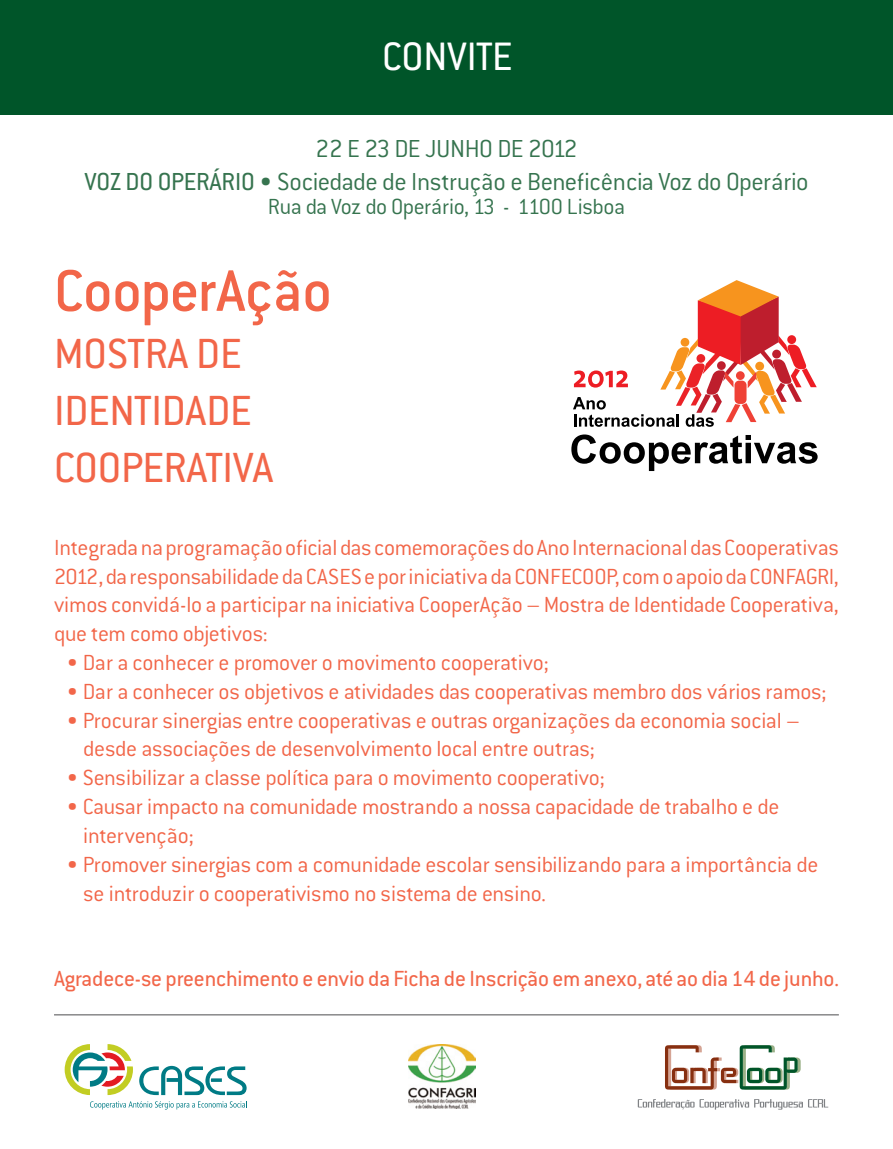
<style>
.page{position:relative;width:893px;height:1149px;background:#fff}
.page>*{position:absolute;margin:0;border:0;box-sizing:border-box;transform-origin:0 0}
.t1{font:500 64.2px "Conduit ITC Std";letter-spacing:-.005em;color:#f26649}
.t2{font:46.2px/57px "Conduit ITC Std";letter-spacing:-.005em;color:#f26649}
.t3{font:43.5px "Conduit ITC Std";letter-spacing:-.005em;color:#fff}
.t4{font:300 27px/32.4px "Conduit ITC Std";letter-spacing:-.02em;color:#36744f;text-align:center}
.t5{font:300 24px/28.8px "Conduit ITC Std";letter-spacing:-.015em;color:#f26649}
.t6{font:24px "Conduit ITC Std";letter-spacing:-.005em;color:#f26649}
.t7{font:300 24px "Conduit ITC Std";letter-spacing:-.02em;color:#36744f}
.s1{font-weight:400}
</style>
<div class="page">
<div style="left:0;top:0;width:893px;height:114px;background:#005529"></div>
<hr style="left:54px;top:1014px;width:785px;height:1px;background:#4d4d4f">
<svg style="left:573px;top:280px;width:244px;height:146px"></svg>
<svg style="left:571px;top:434px;width:247px;height:37px"></svg>
<svg style="left:90px;top:1101px;width:157px;height:8px"></svg>
<svg style="left:65px;top:1044px;width:68px;height:50px"></svg>
<svg style="left:139px;top:1065px;width:108px;height:29px"></svg>
<svg style="left:638px;top:1099px;width:190px;height:10px"></svg>
<svg style="left:665px;top:1045px;width:136px;height:44px"></svg>
<img style="left:409px;top:1044px;width:66px;height:64px">
<h3 class="t3" style="left:382px;top:31px;width:132px">CONVITE</h3>
<p class="t4" style="left:84px;top:132px;width:726px">22 e 23 de junho de 2012<br><span class="s1">VOZ DO OPERÁRIO</span> • Sociedade de Instrução e Beneficência Voz do Operário</p>
<p class="t7" style="left:268px;top:192px;width:359px">Rua da Voz do Operário, 13 - 1100 Lisboa</p>
<h1 class="t1" style="left:54px;top:252px;width:279px">CooperAção</h1>
<h2 class="t2" style="left:54px;top:323px;width:164px">Mostra de<br>Identidade<br>Coopera</h2>
<h2 class="t2" style="left:206px;top:437px;width:34px">tiva</h2>
<p class="t5" style="left:54px;top:532px;width:786px;text-align:justify">Integrada na programação oficial das comemorações do Ano Internacional das Cooperativas 2012, da responsabilidade da CASES e por iniciativa da CONFECOOP, com o apoio da CONFAGRI, vimos convidá-lo a participar na iniciativa CooperAção – Mostra de Identidade Cooperativa, que tem como objetivos:</p>
<p class="t5" style="left:67px;top:647px;width:484px">• Dar a conhecer e promover o movimento cooperativo;</p>
<p class="t5" style="left:67px;top:676px;width:761px">• Dar a conhecer os objetivos e atividades das cooperativas membro dos vários ramos;</p>
<p class="t5" style="left:83px;top:704px;width:718px;text-indent:-17px">• Procurar sinergias entre cooperativas e outras organizações da economia social – desde associações de desenvolvimento local entre outras;</p>
<p class="t5" style="left:67px;top:762px;width:540px">• Sensibilizar a classe política para o movimento cooperativo;</p>
<p class="t5" style="left:83px;top:791px;width:698px;text-indent:-17px">• Causar impacto na comunidade mostrando a nossa capacidade de trabalho e de intervenção;</p>
<p class="t5" style="left:83px;top:848px;width:737px;text-indent:-17px">• Promover sinergias com a comunidade escolar sensibilizando para a importância de se introduzir o cooperativismo no sistema de ensino.</p>
<p class="t6" style="left:54px;top:964px;width:786px">Agradece-se preenchimento e envio da Ficha de Inscrição em anexo, até ao dia 14 de junho.</p>
</div>
